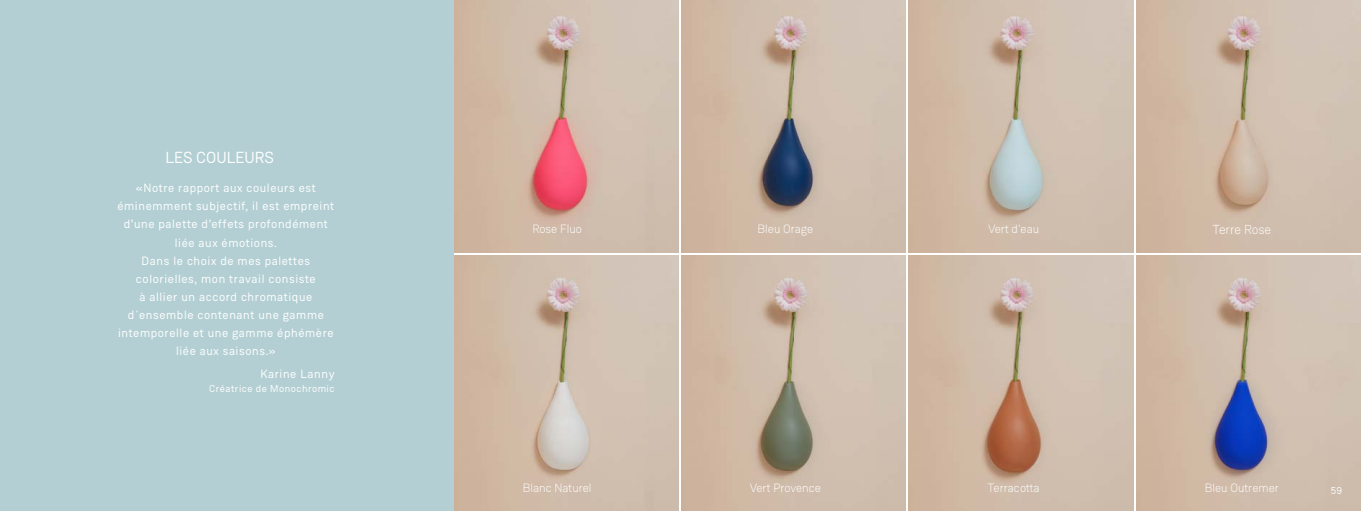
<style>
.page{position:relative;width:1361px;height:511px;background:#fff}
.page>*{position:absolute;margin:0;border:0;box-sizing:border-box;transform-origin:0 0}
.t1{font:16px "Weissenhof Grotesk";color:#fff}
.t2{font:300 13px "Weissenhof Grotesk";color:#fff}
.t3{font:12px/18px "Weissenhof Grotesk";letter-spacing:.05em;color:#fff;text-align:center}
.t4{font:300 12px "Weissenhof Grotesk";color:#fff}
.t5{font:10px "Weissenhof Grotesk";letter-spacing:.05em;color:#fff}
</style>
<div class="page">
<img style="left:681px;top:0;width:225px;height:252px">
<img style="left:681px;top:255px;width:225px;height:255px">
<img style="left:909px;top:0;width:224px;height:252px">
<img style="left:909px;top:255px;width:224px;height:255px">
<img style="left:1136px;top:0;width:225px;height:252px">
<img style="left:1136px;top:255px;width:225px;height:255px">
<img style="left:454px;top:0;width:224px;height:252px">
<img style="left:454px;top:255px;width:224px;height:255px">
<div style="left:0;top:0;width:454px;height:510px;background:#b3cfd3"></div>
<h1 class="t1" style="left:165px;top:148px;width:110px">LES COULEURS</h1>
<p class="t3" style="left:117px;top:179px;width:218px">«Notre rapport aux couleurs est éminemment subjectif, il est empreint d’une palette d’effets profondément liée aux émotions.<br>Dans le choix de mes palettes colorielles, mon travail consiste<br>à allier un accord chromatique d´ensemble contenant une gamme intemporelle et une gamme éphémère liée aux saisons.»</p>
<p class="t3" style="left:260px;top:364px;width:76px">Karine Lanny</p>
<p class="t5" style="left:209px;top:382px;width:127px">Créatrice de Monochromic</p>
<p class="t4" style="left:532px;top:221px;width:51px">Rose Fluo</p>
<p class="t4" style="left:523px;top:480px;width:70px">Blanc Naturel</p>
<p class="t4" style="left:757px;top:221px;width:57px">Bleu Orage</p>
<p class="t4" style="left:988px;top:221px;width:53px">Vert d'eau</p>
<p class="t2" style="left:1212px;top:221px;width:60px">Terre Rose</p>
<p class="t4" style="left:750px;top:480px;width:73px">Vert Provence</p>
<p class="t4" style="left:987px;top:480px;width:54px">Terracotta</p>
<p class="t4" style="left:1204px;top:480px;width:76px">Bleu Outremer</p>
<p class="t5" style="left:1331px;top:484px;width:13px">59</p>
</div>
